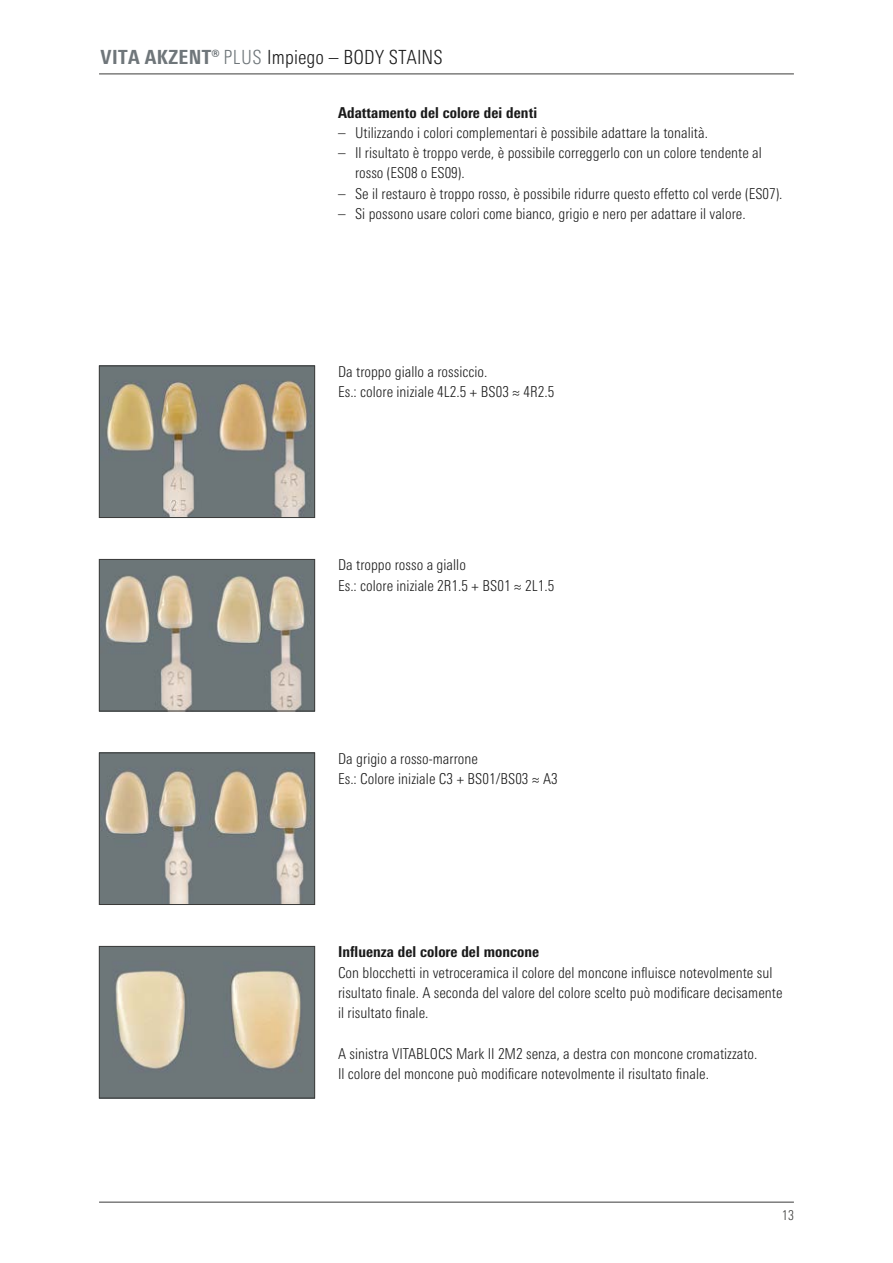
<style>
.page{position:relative;width:893px;height:1263px;background:#fff}
.page>*{position:absolute;margin:0;border:0;box-sizing:border-box;transform-origin:0 0}
.t1{font:300 condensed 19.5px "Univers Next Pro";letter-spacing:.005em;color:#1a1a1a}
.t2{font:300 condensed 15px/20.2px "Univers Next Pro";letter-spacing:.005em;color:#1a1a1a}
.t3{font:800 condensed 15px "Univers Next Pro";letter-spacing:.005em;color:#1a1a1a}
.t4{font:300 condensed 13.5px "Univers Next Pro";color:#3b3b3a}
.s1{font-weight:800;color:#6f767a}
.s2{color:#6f767a}
</style>
<div class="page">
<hr style="left:99px;top:74px;width:695px;height:1px;background:#3b3b3a">
<hr style="left:99px;top:1202px;width:695px;height:1px;background:#3b3b3a">
<img style="left:101px;top:368px;width:212px;height:148px">
<div style="left:99px;top:366px;width:216px;height:152px;border:1px solid #3b3b3a"></div>
<img style="left:101px;top:561px;width:212px;height:148px">
<div style="left:99px;top:559px;width:216px;height:152px;border:1px solid #3b3b3a"></div>
<img style="left:101px;top:755px;width:212px;height:148px">
<div style="left:99px;top:753px;width:216px;height:152px;border:1px solid #3b3b3a"></div>
<img style="left:101px;top:948px;width:212px;height:148px">
<div style="left:99px;top:946px;width:216px;height:152px;border:1px solid #3b3b3a"></div>
<h1 class="t1" style="left:101px;top:46px;width:344px"><span class="s1">VITA AKZENT®</span> <span class="s2">PLUS</span> Impiego – BODY STAINS</h1>
<p class="t3" style="left:338px;top:103px;width:201px">Adattamento del colore dei denti</p>
<p class="t2" style="left:338px;top:122px;width:371px">– Utilizzando i colori complementari è possibile adattare la tonalità.</p>
<p class="t2" style="left:355px;top:143px;width:408px;text-indent:-17px">– Il risultato è troppo verde, è possibile correggerlo con un colore tendente al rosso (ES08 o ES09).</p>
<p class="t2" style="left:338px;top:183px;width:446px">– Se il restauro è troppo rosso, è possibile ridurre questo effetto col verde (ES07).</p>
<p class="t2" style="left:338px;top:203px;width:409px">– Si possono usare colori come bianco, grigio e nero per adattare il valore.</p>
<p class="t2" style="left:338px;top:361px;width:218px">Da troppo giallo a rossiccio.<br>Es.: colore iniziale 4L2.5 + BS03 ≈ 4R2.5</p>
<p class="t2" style="left:338px;top:555px;width:218px">Da troppo rosso a giallo<br>Es.: colore iniziale 2R1.5 + BS01 ≈ 2L1.5</p>
<p class="t2" style="left:338px;top:748px;width:221px">Da grigio a rosso-marrone<br>Es.: Colore iniziale C3 + BS01/BS03 ≈ A3</p>
<p class="t3" style="left:338px;top:943px;width:203px">Influenza del colore del moncone</p>
<p class="t2" style="left:338px;top:962px;width:446px">Con blocchetti in vetroceramica il colore del moncone influisce notevolmente sul risultato finale. A seconda del valore del colore scelto può modificare decisamente il risultato finale.</p>
<p class="t2" style="left:338px;top:1043px;width:421px">A sinistra VITABLOCS Mark II 2M2 senza, a destra con moncone cromatizzato.<br>Il colore del moncone può modificare notevolmente il risultato finale.</p>
<p class="t4" style="left:782px;top:1207px;width:14px">13</p>
</div>
